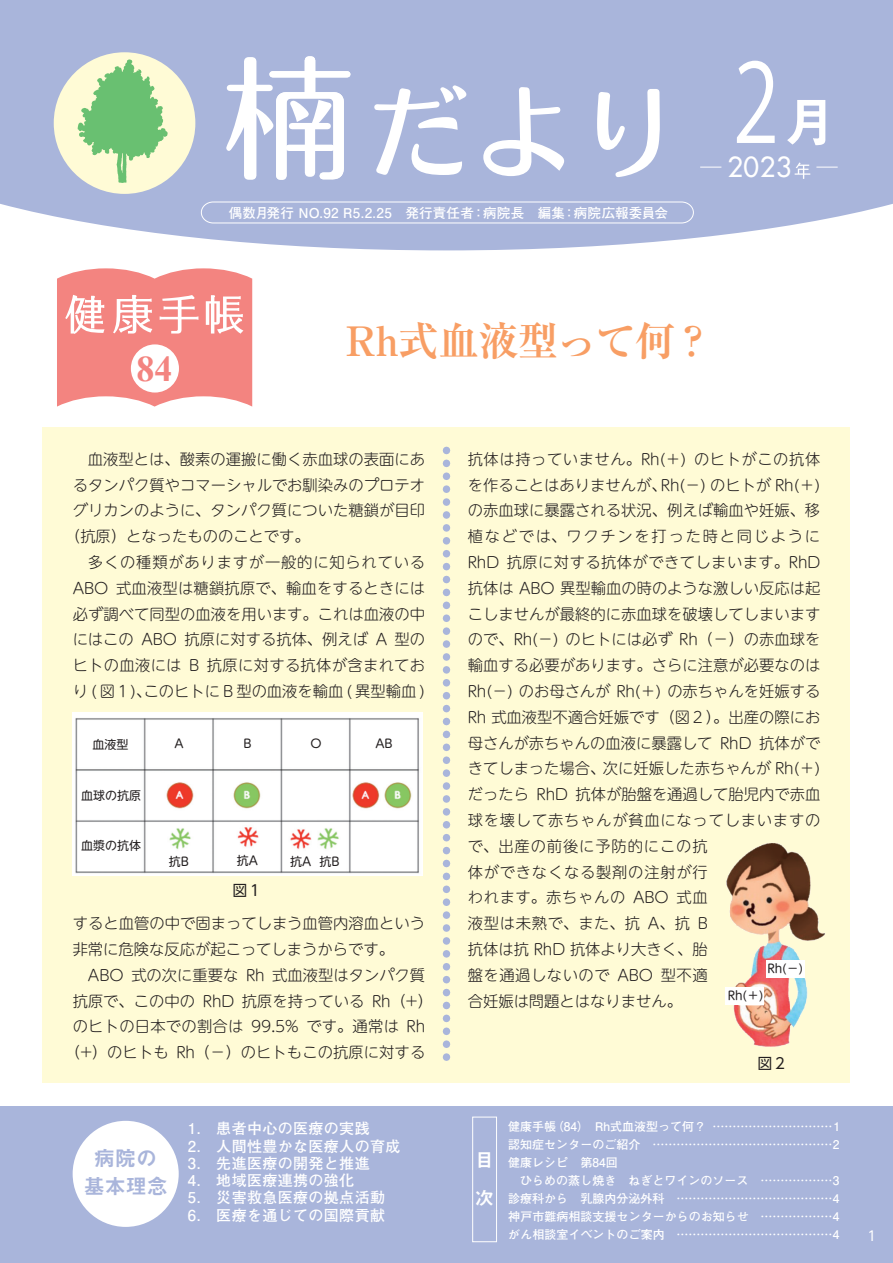
<style>
.page{position:relative;width:893px;height:1263px;background:#fff}
.page>*{position:absolute;margin:0;border:0;box-sizing:border-box;transform-origin:0 0}
.t1{font:108px "Koz Go Pr 6 N";color:#fff;scale:.79 1}
.t2{font:700 40.5px "Ryumin Pro";letter-spacing:-.015em;color:#f89e64}
.t3{font:700 36px "Times New Roman";color:#f38480}
.t4{font:500 27px "Futura Std";color:#fff}
.t5{font:21px/28.5px "Midashi Go Pro MB31";color:#a9b5db;text-align:center}
.t6{font:18.75px/37.5px "Midashi Go Pro MB31";color:#fff}
.t7{font:300 15.3px/25.8px "UD Shin M Go Pro";color:#231f20}
.t8{font:300 15.3px "UD Shin M Go Pro";letter-spacing:.05em;color:#231f20}
.t9{font:300 15.3px "UD Shin M Go Pro";letter-spacing:.02em;color:#231f20}
.t10{font:700 15px/17.2px "Futo Go B101 Pro";letter-spacing:.025em;color:#fff}
.t11{font:15px "UD Shin Go Pro";color:#231f20}
.t12{font:700 13.5px "Futo Go B101 Pro";letter-spacing:.015em;color:#fff}
.t13{font:13.5px "UD Shin Go Pro";color:#fff}
.t14{font:700 12px/18px "Futo Go B101 Pro";color:#fff}
.t15{font:12px "UD Shin M Go Pr 6";color:#231f20}
</style>
<div class="page">
<div style="left:0;top:1106px;width:893px;height:157px;background:#a9b5db"></div>
<svg style="left:0;top:0;width:893px;height:250px;background:#afbadd"></svg>
<svg style="left:795px;top:162px;width:15px;height:17px"></svg>
<svg style="left:374px;top:85px;width:92px;height:90px"></svg>
<svg style="left:483px;top:87px;width:81px;height:89px"></svg>
<svg style="left:597px;top:89px;width:63px;height:88px"></svg>
<svg style="left:226px;top:56px;width:124px;height:124px"></svg>
<div style="left:54px;top:52px;width:141px;height:142px;background:#fffbd6;border-radius:50%"></div>
<svg style="left:78px;top:59px;width:90px;height:124px"></svg>
<svg style="left:700px;top:167px;width:21px;height:1px"></svg>
<svg style="left:816px;top:167px;width:22px;height:1px"></svg>
<svg style="left:787px;top:100px;width:38px;height:45px"></svg>
<svg style="left:201px;top:201px;width:493px;height:23px;background:#b0bbde"></svg>
<div style="left:43px;top:427px;width:807px;height:656px;background:#fffbd6"></div>
<svg style="left:57px;top:268px;width:195px;height:139px"></svg>
<div style="left:131px;top:344px;width:48px;height:48px;background:#fff;border-radius:50%"></div>
<div style="left:73px;top:1121px;width:106px;height:106px;background:#fff;border-radius:50%"></div>
<svg style="left:443px;top:450px;width:7px;height:611px"></svg>
<div style="left:472px;top:1117px;width:25px;height:125px;border:1px solid #fff"></div>
<img style="left:73px;top:712px;width:350px;height:163px">
<img style="left:726px;top:843px;width:99px;height:204px">
<div style="left:90px;top:734px;width:40px;height:21px;background:#fff"></div>
<div style="left:82px;top:783px;width:59px;height:21px;background:#fff"></div>
<div style="left:82px;top:836px;width:59px;height:21px;background:#fff"></div>
<div style="left:172px;top:738px;width:18px;height:15px;background:#fff"></div>
<div style="left:239px;top:738px;width:17px;height:15px;background:#fff"></div>
<div style="left:305px;top:737px;width:18px;height:15px;background:#fff"></div>
<div style="left:376px;top:738px;width:17px;height:15px;background:#fff"></div>
<div style="left:166px;top:855px;width:39px;height:13px;background:#fff"></div>
<div style="left:230px;top:855px;width:39px;height:13px;background:#fff"></div>
<div style="left:293px;top:856px;width:49px;height:12px;background:#fff"></div>
<div style="left:766px;top:960px;width:39px;height:17px;background:#fff"></div>
<div style="left:725px;top:987px;width:39px;height:18px;background:#fff"></div>
<p class="t12" style="left:229px;top:202px;width:441px">偶数月発行 NO.92 R5.2.25 発行責任者：病院長 編集：病院広報委員会</p>
<h1 class="t1" style="left:733px;top:43px;width:61px">2</h1>
<h3 class="t4" style="left:727px;top:151px;width:66px">2023</h3>
<h3 class="t3" style="left:136px;top:343px;width:38px">84</h3>
<h2 class="t2" style="left:346px;top:309px;width:369px">Rh式血液型って何？</h2>
<p class="t7" style="left:73px;top:445px;width:354px">　血液型とは、酸素の運搬に働く赤血球の表面にあ</p>
<p class="t7" style="left:73px;top:471px;width:354px">るタンパク質やコマーシャルでお馴染みのプロテオ</p>
<p class="t7" style="left:73px;top:497px;width:354px">グリカンのように、タンパク質についた糖鎖が目印</p>
<p class="t7" style="left:65px;top:523px;width:246px">（抗原）となったもののことです。</p>
<p class="t8" style="left:73px;top:550px;width:354px">　多くの種類がありますが一般的に知られている</p>
<p class="t7" style="left:73px;top:574px;width:354px">ABO 式血液型は糖鎖抗原で、輸血をするときには</p>
<p class="t7" style="left:73px;top:600px;width:354px">必ず調べて同型の血液を用います。これは血液の中</p>
<p class="t7" style="left:73px;top:626px;width:354px">にはこの ABO 抗原に対する抗体、例えば A 型の</p>
<p class="t9" style="left:73px;top:653px;width:354px">ヒトの血液には B 抗原に対する抗体が含まれてお</p>
<p class="t7" style="left:73px;top:677px;width:354px">り ( 図１)、このヒトに B 型の血液を輸血 ( 異型輸血 )</p>
<p class="t15" style="left:92px;top:734px;width:38px">血液型</p>
<p class="t15" style="left:81px;top:785px;width:61px">血球の抗原</p>
<p class="t15" style="left:81px;top:835px;width:61px">血漿の抗体</p>
<p class="t15" style="left:174px;top:733px;width:11px">A</p>
<p class="t15" style="left:243px;top:733px;width:10px">B</p>
<p class="t15" style="left:311px;top:733px;width:13px">O</p>
<p class="t15" style="left:375px;top:733px;width:19px">AB</p>
<p class="t15" style="left:169px;top:851px;width:22px">抗B</p>
<p class="t15" style="left:237px;top:851px;width:23px">抗A</p>
<p class="t15" style="left:290px;top:851px;width:51px">抗A 抗B</p>
<p class="t11" style="left:232px;top:878px;width:31px">図１</p>
<p class="t7" style="left:73px;top:910px;width:354px">すると血管の中で固まってしまう血管内溶血という非常に危険な反応が起こってしまうからです。</p>
<p class="t7" style="left:88px;top:961px;width:339px">ABO 式の次に重要な Rh 式血液型はタンパク質</p>
<p class="t7" style="left:73px;top:987px;width:362px">抗原で、この中の RhD 抗原を持っている Rh（+）</p>
<p class="t7" style="left:73px;top:1013px;width:354px">のヒトの日本での割合は 99.5% です。通常は Rh</p>
<p class="t7" style="left:65px;top:1039px;width:362px">（+）のヒトも Rh（－）のヒトもこの抗原に対する</p>
<h3 class="t5" style="left:84px;top:1141px;width:85px">病院の基本理念</h3>
<p class="t10" style="left:188px;top:1118px;width:214px">1.　患者中心の医療の実践<br>2.　人間性豊かな医療人の育成<br>3.　先進医療の開発と推進<br>4.　地域医療連携の強化<br>5.　災害救急医療の拠点活動<br>6.　医療を通じての国際貢献</p>
<p class="t7" style="left:468px;top:445px;width:354px">抗体は持っていません。Rh(＋) のヒトがこの抗体を作ることはありませんが、Rh(－) のヒトが Rh(＋)の赤血球に暴露される状況、例えば輸血や妊娠、移植などでは、ワクチンを打った時と同じように<br>RhD 抗原に対する抗体ができてしまいます。RhD抗体は ABO 異型輸血の時のような激しい反応は起こしませんが最終的に赤血球を破壊してしまいますので、Rh(－) のヒトには必ず Rh（－）の赤血球を輸血する必要があります。さらに注意が必要なのは<br>Rh(－) のお母さんが Rh(＋) の赤ちゃんを妊娠する<br>Rh 式血液型不適合妊娠です（図２）。出産の際にお母さんが赤ちゃんの血液に暴露して RhD 抗体ができてしまった場合、次に妊娠した赤ちゃんが Rh(＋)だったら RhD 抗体が胎盤を通過して胎児内で赤血球を壊して赤ちゃんが貧血になってしまいますので、出産の前後に予防的にこの抗<br>体ができなくなる製剤の注射が行<br>われます。赤ちゃんの ABO 式血<br>液型は未熟で、また、抗 A、抗 B<br>抗体は抗 RhD 抗体より大きく、胎<br>盤を通過しないので ABO 型不適<br>合妊娠は問題とはなりません。</p>
<p class="t15" style="left:767px;top:958px;width:37px">Rh(－)</p>
<p class="t15" style="left:728px;top:986px;width:37px">Rh(＋)</p>
<p class="t11" style="left:757px;top:1051px;width:31px">図２</p>
<p class="t6" style="left:475px;top:1139px;width:20px">目次</p>
<p class="t14" style="left:508px;top:1115px;width:333px">健康手帳（84）　Rh式血液型って何？ …………………………1認知症センターのご紹介 ………………………………………2健康レシピ　第84回<br>　ひらめの蒸し焼き　ねぎとワインのソース ………………3診療科から　乳腺内分泌外科 …………………………………4神戸市難病相談支援センターからのお知らせ ………………4がん相談室イベントのご案内 …………………………………4</p>
<p class="t13" style="left:867px;top:1225px;width:10px">1</p>
</div>
